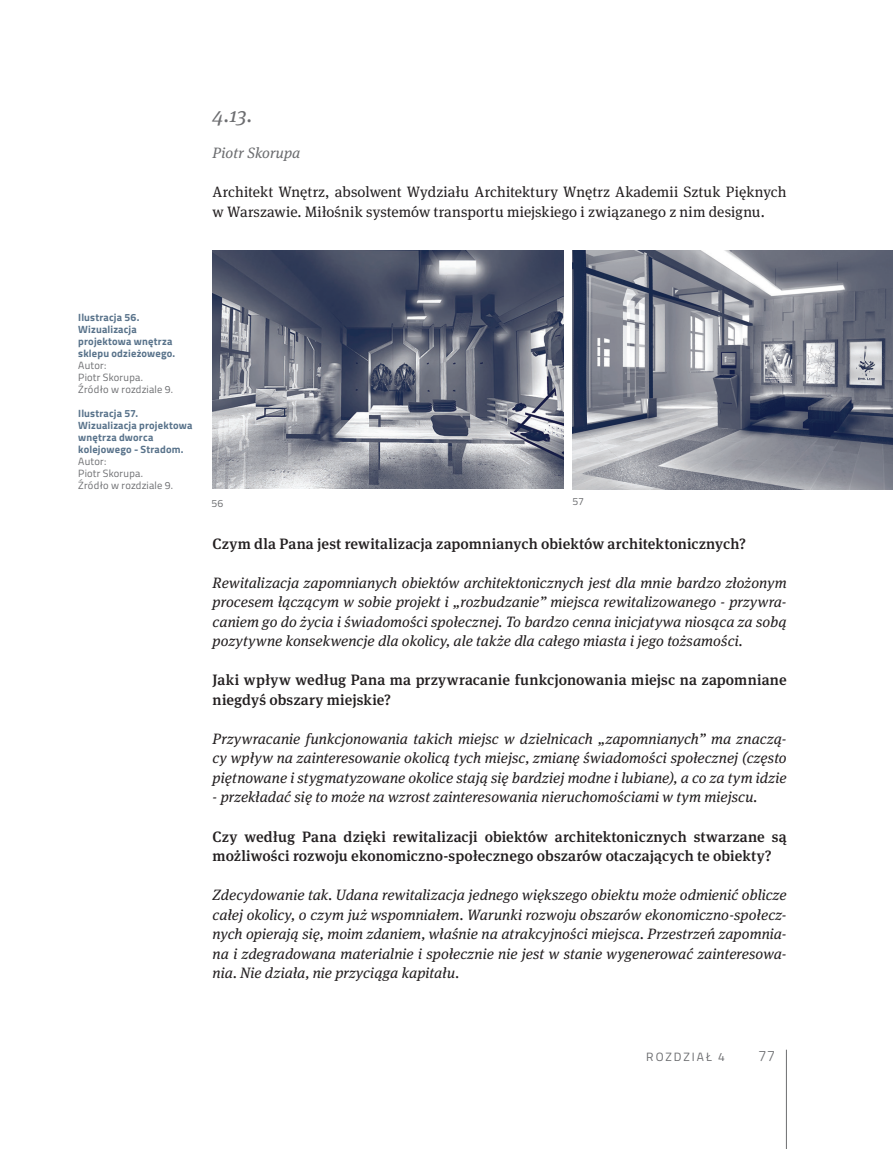
<style>
.page{position:relative;width:893px;height:1149px;background:#fff}
.page>*{position:absolute;margin:0;border:0;box-sizing:border-box;transform-origin:0 0}
.t1{font:italic 21px "Meta Serif Pro";color:#6c6d70}
.t2{font:italic 15px/19.5px "Meta Serif Pro";letter-spacing:.005em;color:#231f20;text-align:justify}
.t3{font:500 15px/19.5px "Meta Serif Pro";letter-spacing:.01em;color:#231f20}
.t4{font:15px/19.5px "Meta Serif Pro";letter-spacing:.005em;color:#231f20}
.t5{font:italic 15px "Meta Serif Pro";color:#6c6d70}
.t6{font:300 15px "Titillium";color:#6c6d70}
.t7{font:12px "Titillium";letter-spacing:.16em;color:#6c6d70}
.t8{font:700 10.5px/12px "Titillium";letter-spacing:.015em;color:#59738b}
.t9{font:10.5px/12px "Titillium";letter-spacing:.02em;color:#6c6d70}
</style>
<div class="page">
<hr style="left:786px;top:1049px;width:1px;height:99px;background:#6c6d70">
<img style="left:572px;top:250px;width:321px;height:239px">
<img style="left:213px;top:250px;width:351px;height:238px">
<h1 class="t1" style="left:213px;top:100px;width:41px">4.13.</h1>
<p class="t5" style="left:213px;top:142px;width:89px">Piotr Skorupa</p>
<p class="t4" style="left:213px;top:182px;width:575px">Architekt Wnętrz, absolwent Wydziału Architektury Wnętrz Akademii Sztuk Pięknych w Warszawie. Miłośnik systemów transportu miejskiego i związanego z nim designu.</p>
<p class="t8" style="left:78px;top:310px;width:99px">Ilustracja 56.<br>Wizualizacja projektowa wnętrza sklepu odzieżowego.</p>
<p class="t9" style="left:78px;top:358px;width:96px">Autor:<br>Piotr Skorupa.<br>Źródło w rozdziale 9.</p>
<p class="t8" style="left:78px;top:406px;width:116px">Ilustracja 57.<br>Wizualizacja projektowa wnętrza dworca kolejowego - Stradom.</p>
<p class="t9" style="left:78px;top:454px;width:96px">Autor:<br>Piotr Skorupa.<br>Źródło w rozdziale 9.</p>
<p class="t9" style="left:211px;top:496px;width:14px">56</p>
<p class="t9" style="left:572px;top:494px;width:13px">57</p>
<p class="t3" style="left:213px;top:532px;width:535px">Czym dla Pana jest rewitalizacja zapomnianych obiektów architektonicznych?</p>
<p class="t2" style="left:213px;top:572px;width:576px">Rewitalizacja zapomnianych obiektów architektonicznych jest dla mnie bardzo złożonym procesem łączącym w sobie projekt i „rozbudzanie” miejsca rewitalizowanego - przywra&shy;caniem go do życia i świadomości społecznej. To bardzo cenna inicjatywa niosąca za sobą pozytywne konsekwencje dla okolicy, ale także dla całego miasta i jego tożsamości.</p>
<p class="t3" style="left:213px;top:669px;width:575px">Jaki wpływ według Pana ma przywracanie funkcjonowania miejsc na zapomniane niegdyś obszary miejskie?</p>
<p class="t2" style="left:213px;top:728px;width:576px">Przywracanie funkcjonowania takich miejsc w dzielnicach „zapomnianych” ma znaczą&shy;cy wpływ na zainteresowanie okolicą tych miejsc, zmianę świadomości społecznej (często piętnowane i stygmatyzowane okolice stają się bardziej modne i lubiane), a co za tym idzie</p>
<p class="t2" style="left:213px;top:786px;width:546px">- przekładać się to może na wzrost zainteresowania nieruchomościami w tym miejscu.</p>
<p class="t3" style="left:213px;top:825px;width:576px">Czy według Pana dzięki rewitalizacji obiektów architektonicznych stwarzane są możliwości rozwoju ekonomiczno-społecznego obszarów otaczających te obiekty?</p>
<p class="t2" style="left:213px;top:884px;width:576px">Zdecydowanie tak. Udana rewitalizacja jednego większego obiektu może odmienić oblicze całej okolicy, o czym już wspomniałem. Warunki rozwoju obszarów ekonomiczno-społecz&shy;nych opierają się, moim zdaniem, właśnie na atrakcyjności miejsca. Przestrzeń zapomnia&shy;na i zdegradowana materialnie i społecznie nie jest w stanie wygenerować zainteresowa&shy;nia. Nie działa, nie przyciąga kapitału.</p>
<p class="t7" style="left:646px;top:1047px;width:80px">ROZDZIAŁ 4</p>
<p class="t6" style="left:758px;top:1044px;width:18px">77</p>
</div>
